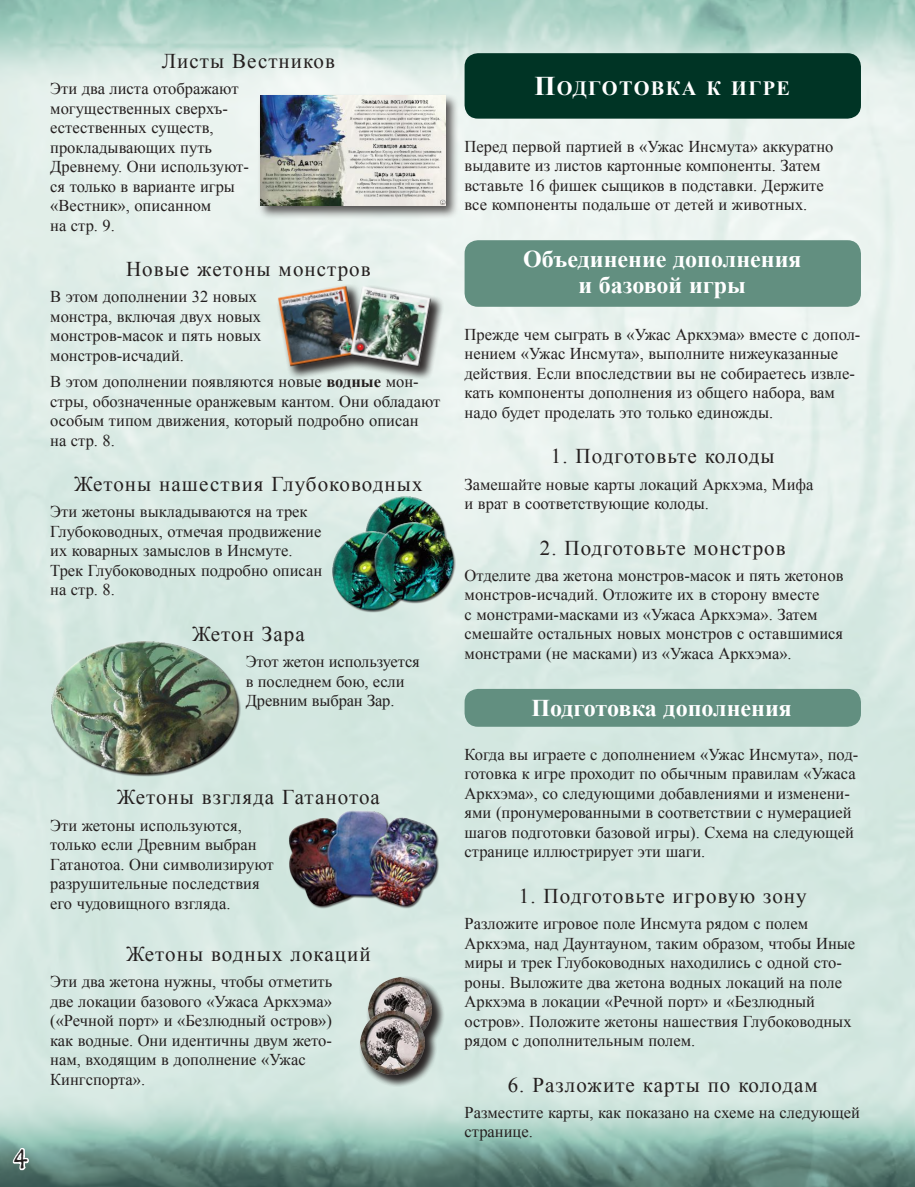
<style>
.page{position:relative;width:915px;height:1187px;background:#fff}
.page>*{position:absolute;margin:0;border:0;box-sizing:border-box;transform-origin:0 0}
.t1{font:700 24px/25.5px "Times New Roman";color:#fff;text-align:center}
.t2{font:24px "Ugly Qua";color:#241f1f}
.t3{font:21px "Times New Roman";letter-spacing:.05em;color:#241f1f}
.t4{font:700 20.25px "Times New Roman";letter-spacing:.065em;color:#fff}
.t5{font:16.5px/19.5px "Times New Roman";color:#241f1f}
.s1{font-weight:700}
.s2{font-size:27px}
</style>
<div class="page">
<img style="left:0;top:0;width:914px;height:1186px">
<svg style="left:11px;top:1138px;width:20px;height:34px"></svg>
<div style="left:464px;top:53px;width:396px;height:66px;background:#003425;border-radius:14px"></div>
<div style="left:464px;top:240px;width:396px;height:67px;background:#628f80;border-radius:14px"></div>
<div style="left:464px;top:689px;width:396px;height:37px;background:#628f80;border-radius:14px"></div>
<div style="left:257px;top:93px;width:202px;height:126px;background:#241f1f;opacity:.75"></div>
<img style="left:260px;top:96px;width:185px;height:109px">
<div style="left:276px;top:283px;width:95px;height:96px;background:#241f1f;opacity:.75"></div>
<img style="left:274px;top:281px;width:89px;height:89px">
<div style="left:348px;top:284px;width:96px;height:96px;background:#241f1f;opacity:.75"></div>
<img style="left:346px;top:282px;width:89px;height:89px">
<img style="left:283px;top:806px;width:162px;height:108px">
<img style="left:365px;top:497px;width:81px;height:34px">
<img style="left:332px;top:531px;width:81px;height:81px">
<img style="left:374px;top:522px;width:81px;height:81px">
<img style="left:51px;top:641px;width:189px;height:135px">
<div style="left:358px;top:975px;width:87px;height:112px;background:#d9eae4"></div>
<div style="left:366px;top:975px;width:79px;height:79px;background:#241f1f;opacity:.75"></div>
<img style="left:368px;top:977px;width:63px;height:31px">
<div style="left:358px;top:1008px;width:79px;height:79px;background:#241f1f;opacity:.75"></div>
<img style="left:360px;top:1010px;width:64px;height:64px">
<p class="t3" style="left:162px;top:47px;width:174px">Листы Вестников</p>
<p class="t5" style="left:50px;top:78px;width:200px">Эти два листа отображают могущественных сверхъ&shy;естественных существ, прокладывающих путь<br>Древнему. Они используют&shy;ся только в варианте игры «Вестник», описанном<br>на стр. 9.</p>
<p class="t3" style="left:126px;top:255px;width:246px">Новые жетоны монстров</p>
<p class="t5" style="left:50px;top:287px;width:213px">В этом дополнении 32 новых монстра, включая двух новых монстров-масок и пять новых монстров-исчадий.</p>
<p class="t5" style="left:50px;top:371px;width:391px">В этом дополнении появляются новые <span class="s1">водные</span> мон&shy;стры, обозначенные оранжевым кантом. Они обладают особым типом движения, который подробно описан<br>на стр. 8.</p>
<p class="t3" style="left:74px;top:470px;width:349px">Жетоны нашествия Глубоководных</p>
<p class="t5" style="left:50px;top:502px;width:273px">Эти жетоны выкладываются на трек<br>Глубоководных, отмечая продвижение их коварных замыслов в Инсмуте.<br>Трек Глубоководных подробно описан на стр. 8.</p>
<p class="t3" style="left:192px;top:619px;width:114px">Жетон Зара</p>
<p class="t5" style="left:246px;top:651px;width:175px">Этот жетон используется в последнем бою, если<br>Древним выбран Зар.</p>
<p class="t3" style="left:117px;top:783px;width:264px">Жетоны взгляда Гатанотоа</p>
<p class="t5" style="left:50px;top:814px;width:225px">Эти жетоны используются, только если Древним выбран<br>Гатанотоа. Они символизируют разрушительные последствия его чудовищного взгляда.</p>
<p class="t3" style="left:126px;top:939px;width:246px">Жетоны водных локаций</p>
<p class="t5" style="left:50px;top:971px;width:283px">Эти два жетона нужны, чтобы отметить две локации базового «Ужаса Аркхэма» («Речной порт» и «Безлюдный остров») как водные. Они идентичны двум жето&shy;нам, входящим в дополнение «Ужас<br>Кингспорта».</p>
<h1 class="t2" style="left:14px;top:1134px;width:17px">4</h1>
<p class="t4" style="left:534px;top:74px;width:257px"><span class="s2">П</span>одготовка к игре</p>
<p class="t5" style="left:464px;top:136px;width:370px">Перед первой партией в «Ужас Инсмута» аккуратно выдавите из листов картонные компоненты. Затем вставьте 16 фишек сыщиков в подставки. Держите все компоненты подальше от детей и животных.</p>
<h1 class="t1" style="left:523px;top:246px;width:279px">Объединение дополнения и базовой игры</h1>
<p class="t5" style="left:464px;top:324px;width:397px">Прежде чем сыграть в «Ужас Аркхэма» вместе с допол&shy;нением «Ужас Инсмута», выполните нижеуказанные действия. Если впоследствии вы не собираетесь извле&shy;кать компоненты дополнения из общего набора, вам надо будет проделать это только единожды.</p>
<p class="t3" style="left:550px;top:442px;width:225px">1. Подготовьте колоды</p>
<p class="t5" style="left:464px;top:474px;width:350px">Замешайте новые карты локаций Аркхэма, Мифа и врат в соответствующие колоды.</p>
<p class="t3" style="left:539px;top:533px;width:247px">2. Подготовьте монстров</p>
<p class="t5" style="left:464px;top:565px;width:380px">Отделите два жетона монстров-масок и пять жетонов монстров-исчадий. Отложите их в сторону вместе<br>с монстрами-масками из «Ужаса Аркхэма». Затем смешайте остальных новых монстров с оставшимися монстрами (не масками) из «Ужаса Аркхэма».</p>
<h1 class="t1" style="left:531px;top:694px;width:262px">Подготовка дополнения</h1>
<p class="t5" style="left:464px;top:744px;width:395px">Когда вы играете с дополнением «Ужас Инсмута», под&shy;готовка к игре проходит по обычным правилам «Ужаса Аркхэма», со следующими добавлениями и изменени&shy;ями (пронумерованными в соответствии с нумерацией шагов подготовки базовой игры). Схема на следующей странице иллюстрирует эти шаги.</p>
<p class="t3" style="left:518px;top:881px;width:289px">1. Подготовьте игровую зону</p>
<p class="t5" style="left:464px;top:913px;width:392px">Разложите игровое поле Инсмута рядом с полем Аркхэма, над Даунтауном, таким образом, чтобы Иные миры и трек Глубоководных находились с одной сто&shy;роны. Выложите два жетона водных локаций на поле Аркхэма в локации «Речной порт» и «Безлюдный остров». Положите жетоны нашествия Глубоководных рядом с дополнительным полем.</p>
<p class="t3" style="left:507px;top:1070px;width:311px">6. Разложите карты по колодам</p>
<p class="t5" style="left:464px;top:1102px;width:397px">Разместите карты, как показано на схеме на следующей странице.</p>
</div>
